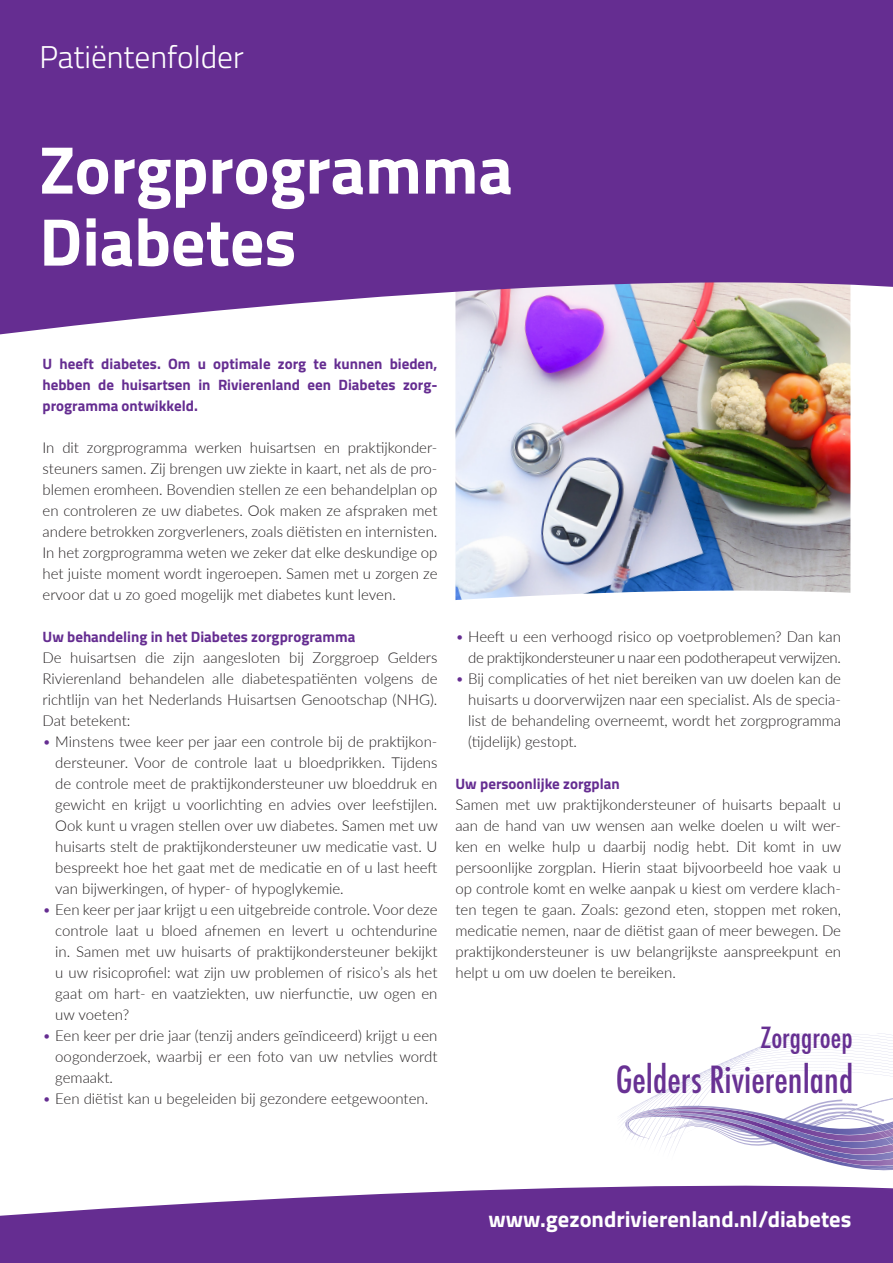
<style>
.page{position:relative;width:893px;height:1263px;background:#fff}
.page>*{position:absolute;margin:0;border:0;box-sizing:border-box;transform-origin:0 0}
.t1{font:700 67.5px "Titillium Web";color:#fff}
.t2{font:500 condensed 36.3px "Futura";color:#652d91}
.t3{font:300 31.5px "Titillium Web";color:#fff}
.t4{font:500 condensed 28.35px "Futura";color:#652d91}
.t5{font:700 22.5px "Titillium Web";color:#fff}
.t6{font:300 15px/21px "Lato";color:#231f20;text-align:justify}
.t7{font:700 15px/21px "Titillium Web";color:#652d91;text-align:justify}
.t8{font:300 15px/21px "Lato";letter-spacing:-.02em;color:#231f20;text-align:right}
.s1{color:#652d91}
</style>
<div class="page">
<img style="left:455px;top:344px;width:395px;height:256px">
<svg style="left:0;top:0;width:893px;height:344px;background:#75439b"></svg>
<svg style="left:0;top:1186px;width:893px;height:77px;background:#77469e"></svg>
<svg style="left:617px;top:1185px;width:276px;height:16px;background:#723f9a"></svg>
<svg style="left:620px;top:1033px;width:273px;height:138px"></svg>
<p class="t3" style="left:39px;top:34px;width:206px">Patiëntenfolder</p>
<p class="t1" style="left:39px;top:118px;width:475px">Zorgprogramma</p>
<p class="t1" style="left:39px;top:190px;width:258px">Diabetes</p>
<p class="t7" style="left:43px;top:352px;width:396px">U heeft diabetes. Om u optimale zorg te kunnen bieden, hebben de huisartsen in Rivierenland een Diabetes zorg&shy;programma ontwikkeld.</p>
<p class="t6" style="left:43px;top:437px;width:396px">In dit zorgprogramma werken huisartsen en praktijkonder&shy;steuners samen. Zij brengen uw ziekte in kaart, net als de pro&shy;blemen eromheen. Bovendien stellen ze een behandelplan op en controleren ze uw diabetes. Ook maken ze afspraken met andere betrokken zorgverleners, zoals diëtisten en internisten.<br>In het zorgprogramma weten we zeker dat elke deskundige op het juiste moment wordt ingeroepen. Samen met u zorgen ze ervoor dat u zo goed mogelijk met diabetes kunt leven.</p>
<p class="t7" style="left:43px;top:625px;width:314px">Uw behandeling in het Diabetes zorgprogramma</p>
<p class="t6" style="left:43px;top:647px;width:396px">De huisartsen die zijn aangesloten bij Zorggroep Gelders Rivierenland behandelen alle diabetespatiënten volgens de richtlijn van het Nederlands Huisartsen Genootschap (NHG).<br>Dat betekent:</p>
<p class="t6" style="left:55px;top:731px;width:384px;text-indent:-13px"><span class="s1">•</span> Minstens twee keer per jaar een controle bij de praktijkon&shy;dersteuner. Voor de controle laat u bloedprikken. Tijdens de controle meet de praktijkondersteuner uw bloeddruk en gewicht en krijgt u voorlichting en advies over leefstijlen.<br>Ook kunt u vragen stellen over uw diabetes. Samen met uw huisarts stelt de praktijkondersteuner uw medicatie vast. U bespreekt hoe het gaat met de medicatie en of u last heeft van bijwerkingen, of hyper- of hypoglykemie.</p>
<p class="t6" style="left:55px;top:899px;width:384px;text-indent:-13px"><span class="s1">•</span> Een keer per jaar krijgt u een uitgebreide controle. Voor deze controle laat u bloed afnemen en levert u ochtendurine in. Samen met uw huisarts of praktijkondersteuner bekijkt u uw risicoprofiel: wat zijn uw problemen of risico’s als het gaat om hart- en vaatziekten, uw nierfunctie, uw ogen en uw voeten?</p>
<p class="t6" style="left:55px;top:1025px;width:384px;text-indent:-13px"><span class="s1">•</span> Een keer per drie jaar (tenzij anders geïndiceerd) krijgt u een oogonderzoek, waarbij er een foto van uw netvlies wordt gemaakt.</p>
<p class="t6" style="left:43px;top:1088px;width:387px"><span class="s1">•</span> Een diëtist kan u begeleiden bij gezondere eetgewoonten.</p>
<p class="t8" style="left:455px;top:626px;width:387px"><span class="s1">•</span> Heeft u een verhoogd risico op voetproblemen? Dan kan de praktijkondersteuner u naar een podotherapeut verwijzen.</p>
<p class="t6" style="left:468px;top:668px;width:374px;text-indent:-13px"><span class="s1">•</span> Bij complicaties of het niet bereiken van uw doelen kan de huisarts u doorverwijzen naar een specialist. Als de specia&shy;list de behandeling overneemt, wordt het zorgprogramma (tijdelijk) gestopt.</p>
<p class="t7" style="left:455px;top:772px;width:166px">Uw persoonlijke zorgplan</p>
<p class="t6" style="left:455px;top:794px;width:387px">Samen met uw praktijkondersteuner of huisarts bepaalt u aan de hand van uw wensen aan welke doelen u wilt wer&shy;ken en welke hulp u daarbij nodig hebt. Dit komt in uw persoonlijke zorgplan. Hierin staat bijvoorbeeld hoe vaak u op controle komt en welke aanpak u kiest om verdere klach&shy;ten tegen te gaan. Zoals: gezond eten, stoppen met roken, medicatie nemen, naar de diëtist gaan of meer bewegen. De praktijkondersteuner is uw belangrijkste aanspreekpunt en helpt u om uw doelen te bereiken.</p>
<h3 class="t4" style="left:761px;top:1019px;width:93px">Zorggroep</h3>
<h2 class="t2" style="left:616px;top:1056px;width:239px">Gelders Rivierenland</h2>
<p class="t5" style="left:488px;top:1202px;width:364px">www.gezondrivierenland.nl/diabetes</p>
</div>
